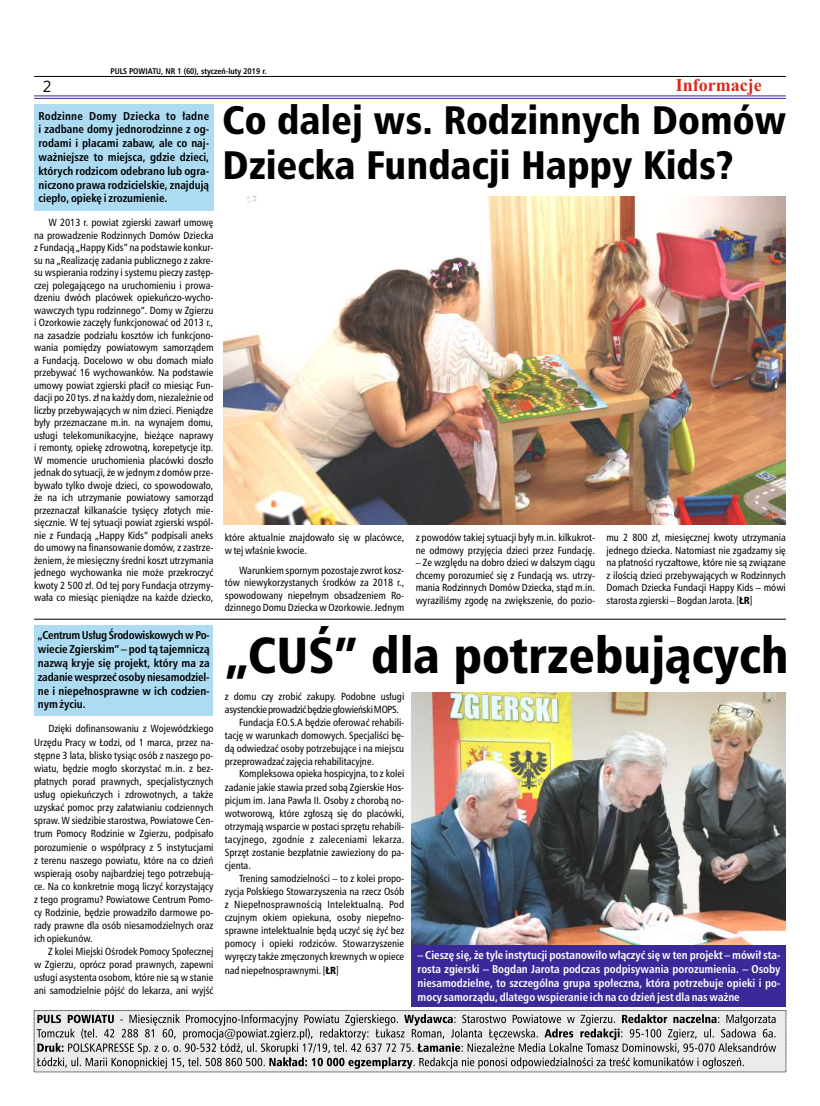
<style>
.page{position:relative;width:820px;height:1106px;background:#fff}
.page>*{position:absolute;margin:0;border:0;box-sizing:border-box;transform-origin:0 0}
.t1{font:49.1px "Humnst 777 Blk Cn PL Normal";color:#000}
.t2{font:38.6px/44.9px "Humnst 777 Blk Cn PL Normal";color:#000}
.t3{font:700 18px "Times New Roman";color:#de291c}
.t4{font:16px "Ebrima";color:#000}
.t5{font:11px/13.8px "Humnst 777 Bd Cn PL Normal";color:#000;text-align:justify}
.t6{font:11px/13.8px "Humnst 777 Bd Cn PL Normal";color:#fff;text-align:justify}
.t7{font:10px/12.5px "Humnst 777 Cn PL";color:#000;text-align:justify}
.t8{font:10px "Humnst 777 Cn PL";letter-spacing:-.025em;color:#000}
.t9{font:10px "Humnst 777 Cn PL";letter-spacing:.02em;color:#000}
.t10{font:8px "Humnst 777 Bd Cn PL Normal";color:#000}
.s1{font-family:"Humnst 777 Blk Cn PL Normal"}
</style>
<div class="page">
<div style="left:34px;top:626px;width:179px;height:90px;background:#addbf2"></div>
<hr style="left:34px;top:76px;width:751px;height:1px;background:#000">
<hr style="left:34px;top:95px;width:751px;height:1px;background:#3b2999">
<hr style="left:34px;top:98px;width:751px;height:1px;background:#3b2999">
<img style="left:223px;top:196px;width:562px;height:329px">
<img style="left:411px;top:693px;width:374px;height:252px">
<div style="left:34px;top:104px;width:179px;height:106px;background:#addbf2"></div>
<hr style="left:34px;top:619px;width:751px;height:1px;background:#000">
<div style="left:411px;top:945px;width:374px;height:61px;background:#3b2999"></div>
<svg style="left:34px;top:1010px;width:751px;height:62px;background:#d6d6d6"></svg>
<svg style="left:37px;top:1014px;width:738px;height:54px;background:#c0c0c0"></svg>
<p class="t10" style="left:110px;top:66px;width:157px">PULS POWIATU, NR 1 (60), styczeń-luty 2019 r.</p>
<h3 class="t4" style="left:43px;top:80px;width:10px">2</h3>
<h3 class="t3" style="left:675px;top:79px;width:87px">Informacje</h3>
<p class="t5" style="left:39px;top:108px;width:172px">Rodzinne Domy Dziecka to ładne i zadbane domy jednorodzinne z og&shy;rodami i placami zabaw, ale co naj&shy;ważniejsze to miejsca, gdzie dzieci, których rodzicom odebrano lub ogra&shy;niczono prawa rodzicielskie, znajdują ciepło, opiekę i zrozumienie.</p>
<p class="t7" style="left:34px;top:216px;width:181px;text-indent:14px">W 2013 r. powiat zgierski zawarł umowę na prowadzenie Rodzinnych Domów Dziecka z Fundacją „Happy Kids” na podstawie konkur&shy;su na „Realizację zadania publicznego z zakre&shy;su wspierania rodziny i systemu pieczy zastęp&shy;czej polegającego na uruchomieniu i prowa&shy;dzeniu dwóch placówek opiekuńczo-wycho&shy;wawczych typu rodzinnego”. Domy w Zgierzu i Ozorkowie zaczęły funkcjonować od 2013 r., na zasadzie podziału kosztów ich funkcjono&shy;wania pomiędzy powiatowym samorządem a Fundacją. Docelowo w obu domach miało przebywać 16 wychowanków. Na podstawie umowy powiat zgierski płacił co miesiąc Fun&shy;dacji po 20 tys. zł na każdy dom, niezależnie od liczby przebywających w nim dzieci. Pieniądze były przeznaczane m.in. na wynajem domu, usługi telekomunikacyjne, bieżące naprawy i remonty, opiekę zdrowotną, korepetycje itp.<br>W momencie uruchomienia placówki doszło jednak do sytuacji, że w jednym z domów prze&shy;bywało tylko dwoje dzieci, co spowodowało, że na ich utrzymanie powiatowy samorząd przeznaczał kilkanaście tysięcy złotych mie&shy;sięcznie. W tej sytuacji powiat zgierski wspól&shy;nie z Fundacją „Happy Kids” podpisali aneks do umowy na finansowanie domów, z zastrze&shy;żeniem, że miesięczny średni koszt utrzymania jednego wychowanka nie może przekroczyć kwoty 2 500 zł. Od tej pory Fundacja otrzymy&shy;wała co miesiąc pieniądze na każde dziecko,</p>
<p class="t5" style="left:38px;top:628px;width:173px">„Centrum Usług Środowiskowych w Po&shy;wiecie Zgierskim” – pod tą tajemniczą nazwą kryje się projekt, który ma za zadaniewesprzećosoby niesamodziel&shy;ne i niepełnosprawne w ich codzien&shy;nym życiu.</p>
<p class="t7" style="left:34px;top:722px;width:181px;line-height:13.1px;text-indent:14px">Dzięki dofinansowaniu z Wojewódzkiego Urzędu Pracy w Łodzi, od 1 marca, przez na&shy;stępne 3 lata, blisko tysiąc osób z naszego po&shy;wiatu, będzie mogło skorzystać m.in. z bez&shy;płatnych porad prawnych, specjalistycznych usług opiekuńczych i zdrowotnych, a także uzyskać pomoc przy załatwianiu codziennych spraw. W siedzibie starostwa, Powiatowe Cen&shy;trum Pomocy Rodzinie w Zgierzu, podpisało porozumienie o współpracy z 5 instytucjami z terenu naszego powiatu, które na co dzień wspierają osoby najbardziej tego potrzebują&shy;ce. Na co konkretnie mogą liczyć korzystający z tego programu? Powiatowe Centrum Pomo&shy;cy Rodzinie, będzie prowadziło darmowe po&shy;rady prawne dla osób niesamodzielnych oraz ich opiekunów.</p>
<p class="t7" style="left:34px;top:944px;width:181px;line-height:13.1px;text-indent:14px">Z kolei Miejski Ośrodek Pomocy Społecznej w Zgierzu, oprócz porad prawnych, zapewni usługi asystenta osobom, które nie są w stanie ani samodzielnie pójść do lekarza, ani wyjść</p>
<h2 class="t2" style="left:222px;top:97px;width:565px">Co dalej ws. Rodzinnych Domów<br>Dziecka Fundacji Happy Kids?</h2>
<p class="t7" style="left:225px;top:531px;width:181px">które aktualnie znajdowało się w placówce, w tej właśnie kwocie.</p>
<p class="t7" style="left:225px;top:564px;width:181px;text-indent:14px">Warunkiem spornym pozostaje zwrot kosz&shy;tów niewykorzystanych środków za 2018 r., spowodowany niepełnym obsadzeniem Ro&shy;dzinnego Domu Dziecka w Ozorkowie. Jednym</p>
<p class="t7" style="left:415px;top:531px;width:181px">z powodów takiej sytuacji były m.in. kilkukrot&shy;ne odmowy przyjęcia dzieci przez Fundację.</p>
<p class="t7" style="left:415px;top:556px;width:181px">– Ze względu na dobro dzieci w dalszym ciągu chcemy porozumieć się z Fundacją ws. utrzy&shy;mania Rodzinnych Domów Dziecka, stąd m.in. wyraziliśmy zgodę na zwiększenie, do pozio-</p>
<p class="t7" style="left:606px;top:531px;width:181px">mu 2 800 zł, miesięcznej kwoty utrzymania jednego dziecka. Natomiast nie zgadzamy się na płatności ryczałtowe, które nie są związane z ilością dzieci przebywających w Rodzinnych Domach Dziecka Fundacji Happy Kids – mówi starosta zgierski – Bogdan Jarota. [<span class="s1">ŁR</span>]</p>
<h1 class="t1" style="left:225px;top:622px;width:564px">„CUŚ” dla potrzebujących</h1>
<p class="t7" style="left:225px;top:690px;width:181px">z domu czy zrobić zakupy. Podobne usługi</p>
<p class="t8" style="left:225px;top:703px;width:176px">asystenckieprowadzićbędziegłowieńskiMOPS.</p>
<p class="t7" style="left:239px;top:715px;width:167px">Fundacja F.O.S.A będzie oferować rehabili-</p>
<p class="t7" style="left:225px;top:728px;width:181px">tację w warunkach domowych. Specjaliści bę-</p>
<p class="t7" style="left:225px;top:741px;width:181px">dą odwiedzać osoby potrzebujące i na miejscu</p>
<p class="t7" style="left:225px;top:755px;width:151px">przeprowadzać zajęcia rehabilitacyjne.</p>
<p class="t7" style="left:239px;top:767px;width:167px">Kompleksowa opieka hospicyjna, to z kolei</p>
<p class="t7" style="left:225px;top:780px;width:181px">zadanie jakie stawia przed sobą Zgierskie Hos-</p>
<p class="t7" style="left:225px;top:793px;width:181px">picjum im. Jana Pawła II. Osoby z chorobą no-</p>
<p class="t7" style="left:225px;top:806px;width:181px">wotworową, które zgłoszą się do placówki,</p>
<p class="t7" style="left:225px;top:819px;width:181px">otrzymają wsparcie w postaci sprzętu rehabili-</p>
<p class="t7" style="left:225px;top:833px;width:181px">tacyjnego, zgodnie z zaleceniami lekarza.</p>
<p class="t7" style="left:225px;top:846px;width:181px">Sprzęt zostanie bezpłatnie zawieziony do pa-</p>
<p class="t7" style="left:225px;top:859px;width:28px">cjenta.</p>
<p class="t7" style="left:239px;top:871px;width:167px">Trening samodzielności – to z kolei propo-</p>
<p class="t7" style="left:225px;top:884px;width:181px">zycja Polskiego Stowarzyszenia na rzecz Osób</p>
<p class="t9" style="left:225px;top:898px;width:181px">z Niepełnosprawnością Intelektualną. Pod</p>
<p class="t7" style="left:225px;top:911px;width:181px">czujnym okiem opiekuna, osoby niepełno-</p>
<p class="t7" style="left:225px;top:924px;width:181px">sprawne intelektualnie będą uczyć się żyć bez</p>
<p class="t7" style="left:225px;top:937px;width:181px">pomocy i opieki rodziców. Stowarzyszenie</p>
<p class="t7" style="left:225px;top:950px;width:181px">wyręczy także zmęczonych krewnych w opiece</p>
<p class="t7" style="left:225px;top:963px;width:115px">nad niepełnosprawnymi. [<span class="s1">ŁR</span>]</p>
<p class="t6" style="left:417px;top:948px;width:364px">– Cieszę się, że tyle instytucji postanowiło włączyć się w ten projekt – mówił sta&shy;rosta zgierski – Bogdan Jarota podczas podpisywania porozumienia. – Osoby niesamodzielne, to szczególna grupa społeczna, która potrzebuje opieki i po&shy;mocy samorządu, dlatego wspieranie ich na co dzień jest dla nas ważne</p>
</div>
